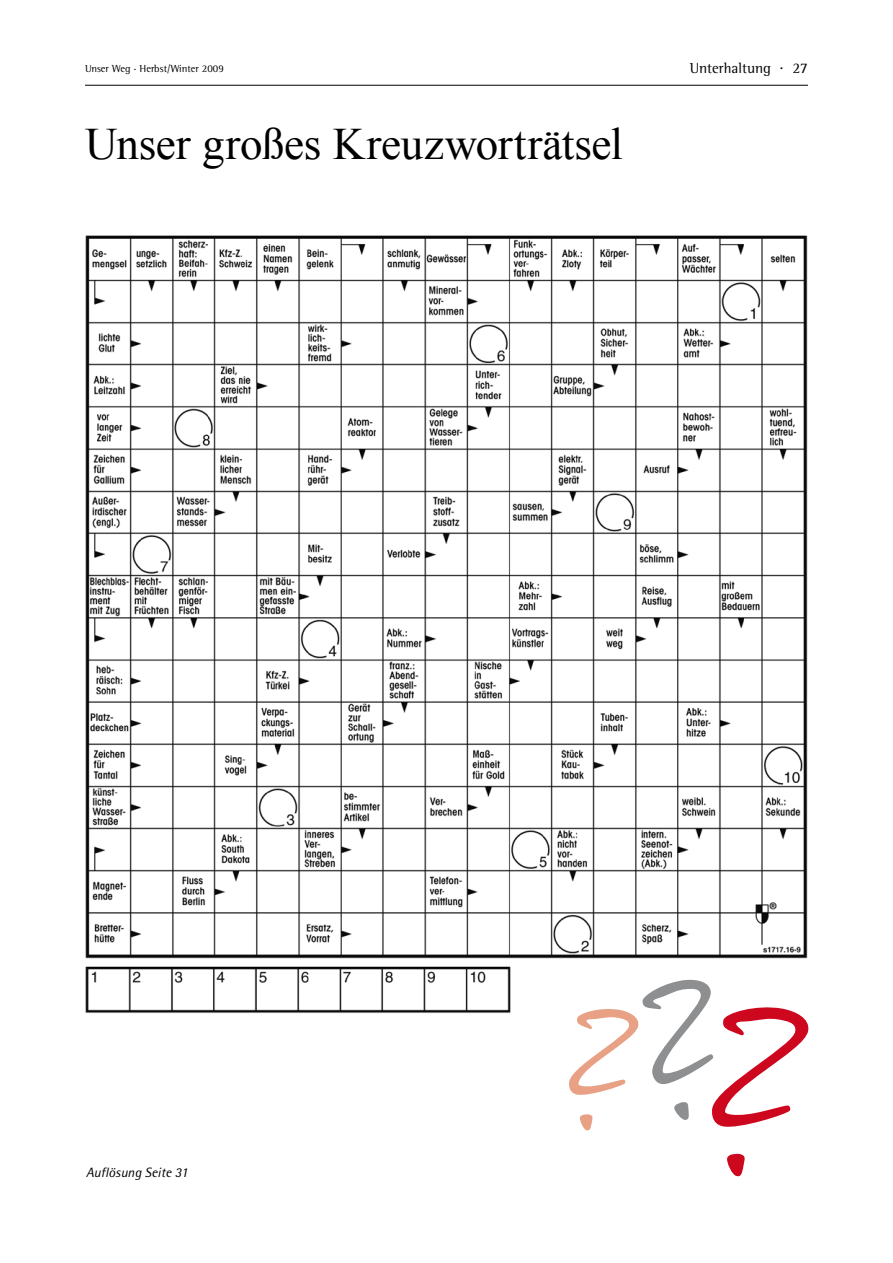
<style>
.page{position:relative;width:893px;height:1263px;background:#fff}
.page>*{position:absolute;margin:0;border:0;box-sizing:border-box;transform-origin:0 0}
.t1{font:45px "Times New Roman";letter-spacing:-.005em;color:#000}
.t2{font:15px "Rotis Semi Serif";color:#000}
.t3{font:italic 13.5px "Rotis Semi Sans";color:#000}
.t4{font:10.5px "Rotis Semi Serif";color:#000}
</style>
<div class="page">
<hr style="left:85px;top:85px;width:723px;height:1px;background:#000">
<img style="left:85px;top:235px;width:723px;height:778px">
<svg style="left:558px;top:976px;width:250px;height:37px"></svg>
<p class="t4" style="left:85px;top:62px;width:140px">Unser Weg . Herbst/Winter 2009</p>
<h1 class="t1" style="left:85px;top:113px;width:539px">Unser großes Kreuzworträtsel</h1>
<h2 class="t2" style="left:690px;top:59px;width:120px">Unterhaltung . 27</h2>
<p class="t3" style="left:86px;top:1164px;width:103px">Auflösung Seite 31</p>
</div>
